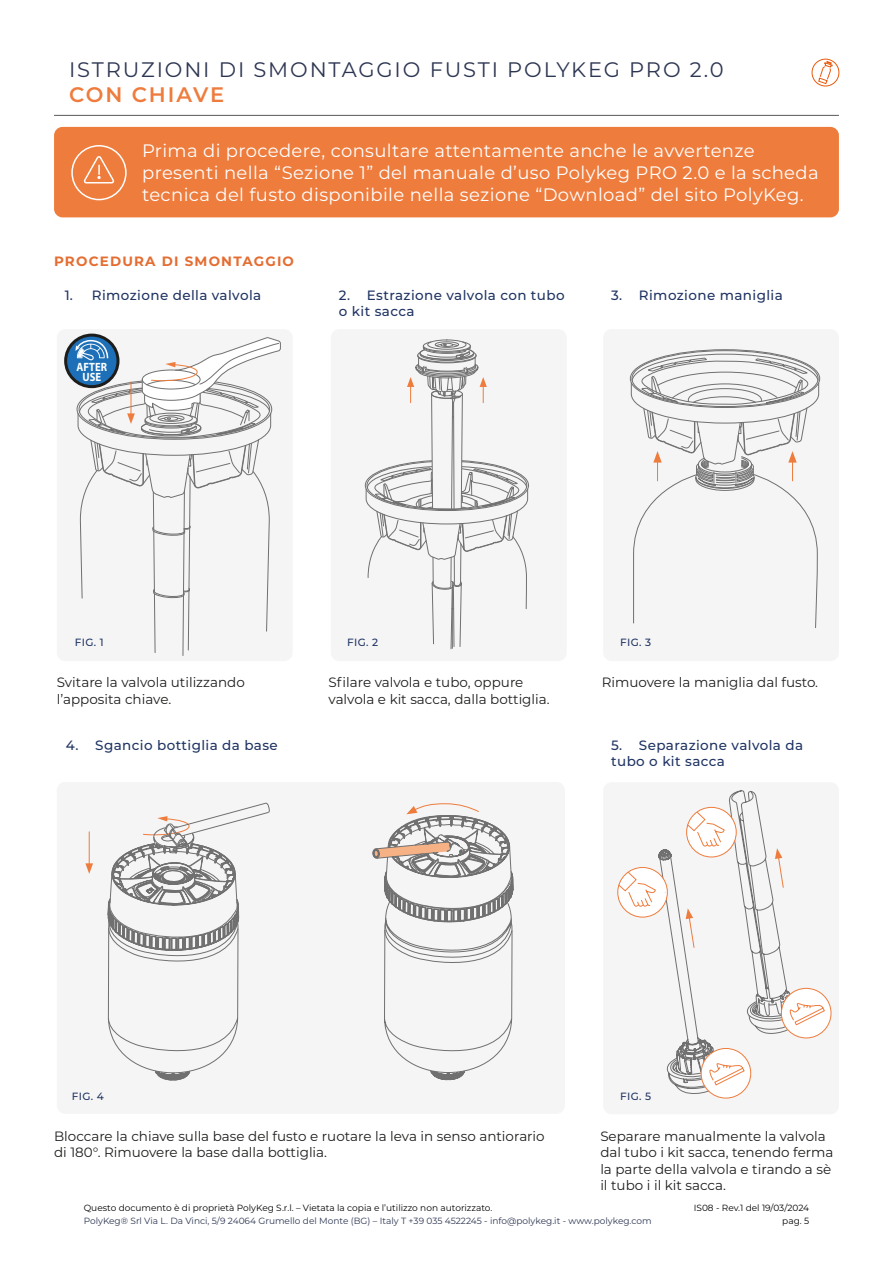
<style>
.page{position:relative;width:893px;height:1263px;background:#fff}
.page>*{position:absolute;margin:0;border:0;box-sizing:border-box;transform-origin:0 0}
.t1{font:21px "Montserrat";letter-spacing:.09em;color:#2d3652}
.t2{font:600 21px "Montserrat";letter-spacing:.09em;color:#ee7c3d}
.t3{font:18px/21.6px "Montserrat";letter-spacing:.02em;color:#fff}
.t4{font:13.5px/16.2px "Montserrat";color:#1d1d1b}
.t5{font:500 13.5px/16.2px "Montserrat";letter-spacing:.03em;color:#203463}
.t6{font:700 13.5px "Montserrat";letter-spacing:.09em;color:#e46d32}
.t7{font:700 12px/10.4px "Myriad Pro";color:#fff;text-align:center;scale:.88 1}
.t8{font:500 10.5px "Montserrat";letter-spacing:.03em;color:#203463}
.t9{font:9px "Montserrat";color:#010000}
.t10{font:9px "Montserrat";color:#2d3652}
</style>
<div class="page">
<hr style="left:54px;top:115px;width:785px;height:1px;background:#575756">
<div style="left:57px;top:329px;width:236px;height:332px;background:#f5f5f5;border-radius:9px"></div>
<div style="left:57px;top:782px;width:508px;height:332px;background:#f5f5f5;border-radius:9px"></div>
<div style="left:331px;top:329px;width:236px;height:332px;background:#f5f5f5;border-radius:9px"></div>
<div style="left:603px;top:329px;width:236px;height:332px;background:#f5f5f5;border-radius:9px"></div>
<div style="left:603px;top:782px;width:236px;height:332px;background:#f5f5f5;border-radius:9px"></div>
<div style="left:427px;top:340px;width:39px;height:10px;border:1px solid #717070;border-radius:50%"></div>
<svg style="left:365px;top:341px;width:164px;height:309px"></svg>
<svg style="left:631px;top:353px;width:188px;height:275px"></svg>
<hr style="left:89px;top:832px;width:1px;height:34px;background:#ee7c3d">
<svg style="left:85px;top:863px;width:8px;height:11px"></svg>
<svg style="left:107px;top:802px;width:163px;height:279px"></svg>
<svg style="left:372px;top:803px;width:142px;height:278px"></svg>
<svg style="left:781px;top:988px;width:50px;height:50px"></svg>
<svg style="left:618px;top:790px;width:207px;height:308px"></svg>
<div style="left:812px;top:59px;width:27px;height:27px;border:1px solid #e95a0c;border-radius:50%"></div>
<svg style="left:818px;top:59px;width:15px;height:26px"></svg>
<svg style="left:65px;top:335px;width:53px;height:52px"></svg>
<div style="left:64px;top:334px;width:55px;height:54px;border:3px solid #1d1d1b;border-radius:50%"></div>
<svg style="left:73px;top:337px;width:208px;height:319px"></svg>
<div style="left:54px;top:127px;width:785px;height:90px;background:#ee7c3d;border-radius:9px"></div>
<div style="left:71px;top:145px;width:56px;height:55px;border:2px solid #fff;border-radius:50%"></div>
<svg style="left:83px;top:156px;width:31px;height:28px"></svg>
<h1 class="t1" style="left:69px;top:55px;width:656px">ISTRUZIONI DI SMONTAGGIO FUSTI POLYKEG PRO 2.0</h1>
<h1 class="t2" style="left:69px;top:80px;width:157px">CON CHIAVE</h1>
<h2 class="t3" style="left:142px;top:140px;width:678px">Prima di procedere, consultare attentamente anche le avvertenze presenti nella “Sezione 1” del manuale d’uso Polykeg PRO 2.0 e la scheda tecnica del fusto disponibile nella sezione “Download” del sito PolyKeg.</h2>
<p class="t6" style="left:54px;top:251px;width:241px">PROCEDURA DI SMONTAGGIO</p>
<p class="t5" style="left:65px;top:287px;width:198px">1. Rimozione della valvola</p>
<p class="t7" style="left:77px;top:361px;width:36px">AFTER<br>USE</p>
<p class="t5" style="left:339px;top:287px;width:227px">2. Estrazione valvola con tubo o kit sacca</p>
<p class="t5" style="left:611px;top:287px;width:173px">3. Rimozione maniglia</p>
<p class="t8" style="left:75px;top:635px;width:30px">FIG. 1</p>
<p class="t8" style="left:347px;top:635px;width:32px">FIG. 2</p>
<p class="t8" style="left:620px;top:635px;width:32px">FIG. 3</p>
<p class="t4" style="left:57px;top:674px;width:190px">Svitare la valvola utilizzando l’apposita chiave.</p>
<p class="t4" style="left:329px;top:674px;width:223px">Sfilare valvola e tubo, oppure valvola e kit sacca, dalla bottiglia.</p>
<p class="t4" style="left:602px;top:674px;width:218px">Rimuovere la maniglia dal fusto.</p>
<p class="t5" style="left:66px;top:736px;width:213px">4. Sgancio bottiglia da base</p>
<p class="t5" style="left:611px;top:736px;width:193px">5. Separazione valvola da tubo o kit sacca</p>
<p class="t8" style="left:72px;top:1089px;width:33px">FIG. 4</p>
<p class="t8" style="left:620px;top:1089px;width:32px">FIG. 5</p>
<p class="t4" style="left:54px;top:1128px;width:492px">Bloccare la chiave sulla base del fusto e ruotare la leva in senso antiorario di 180°. Rimuovere la base dalla bottiglia.</p>
<p class="t4" style="left:600px;top:1128px;width:235px">Separare manualmente la valvola dal tubo i kit sacca, tenendo ferma la parte della valvola e tirando a sè il tubo i il kit sacca.</p>
<p class="t9" style="left:84px;top:1202px;width:410px">Questo documento è di proprietà PolyKeg S.r.l. – Vietata la copia e l’utilizzo non autorizzato.</p>
<p class="t9" style="left:694px;top:1202px;width:117px">IS08 - Rev.1 del 19/03/2024</p>
<p class="t10" style="left:84px;top:1214px;width:569px">PolyKeg® Srl Via L. Da Vinci, 5/9 24064 Grumello del Monte (BG) – Italy T +39 035 4522245 - info@polykeg.it - www.polykeg.com</p>
<p class="t9" style="left:782px;top:1214px;width:28px">pag. 5</p>
</div>
